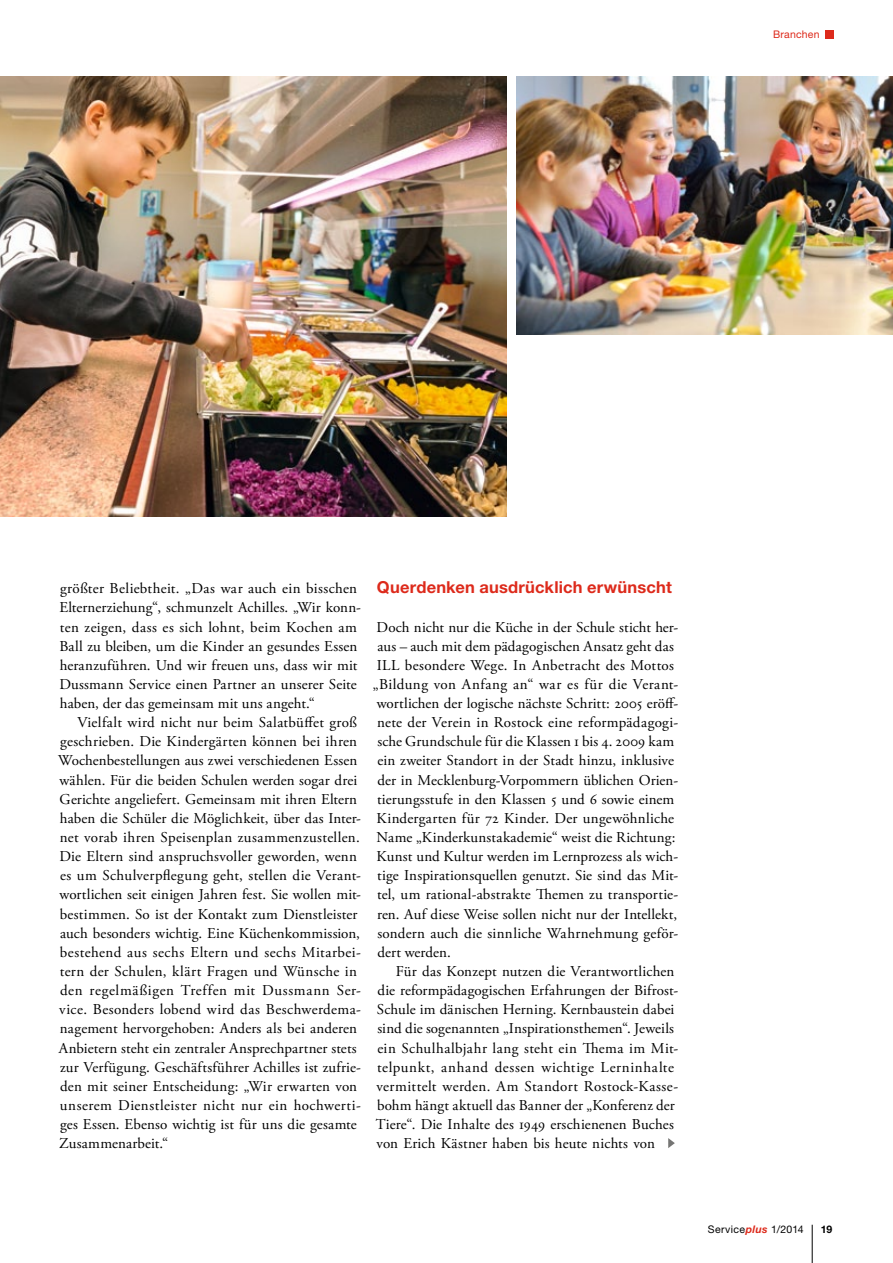
<style>
.page{position:relative;width:893px;height:1263px;background:#fff}
.page>*{position:absolute;margin:0;border:0;box-sizing:border-box;transform-origin:0 0}
._07_Subline_DE{font:700 16.5px "Helvetica Neue LT Pro";letter-spacing:.01em;color:#dd2a1b}
._06_Fließtext_m__E{font:15px/19.2px "Adobe Garamond Pro";letter-spacing:.015em;color:#000}
._08_Fließtext_o__E{font:15px "Adobe Garamond Pro";letter-spacing:.015em;color:#000}
._08_Fließtext_o__E-2{font:15px "Adobe Garamond Pro";letter-spacing:-.005em;color:#000}
._08_Fließtext_o__E-3{font:15px "Adobe Garamond Pro";letter-spacing:.04em;color:#000}
.t1{font:10.5px "Helvetica Neue LT Pro";letter-spacing:.035em;color:#000}
.Rubrik_rechtsbündig{font:10.5px "Helvetica Neue LT Pro";letter-spacing:.02em;color:#dd2a1b}
.t2{font:700 10.5px "Helvetica Neue LT Pro";color:#000}
.s1{font-weight:700;font-style:italic;color:#dd2a1b}
</style>
<div class="page">
<img style="left:0;top:77px;width:507px;height:440px">
<img style="left:517px;top:77px;width:376px;height:258px">
<svg style="left:668px;top:1138px;width:7px;height:10px"></svg>
<hr style="left:812px;top:1225px;width:1px;height:38px;background:#000">
<div style="left:825px;top:30px;width:8px;height:8px;background:#dd2a1b"></div>
<p class="Rubrik_rechtsbündig" style="left:773px;top:28px;width:48px">Branchen</p>
<p class="_06_Fließtext_m__E" style="left:59px;top:579px;width:303px">größter Beliebtheit. „Das war auch ein bisschen Elternerziehung“, schmunzelt Achilles. „Wir konn&shy;ten zeigen, dass es sich lohnt, beim Kochen am Ball zu bleiben, um die Kinder an gesundes Essen heranzuführen. Und wir freuen uns, dass wir mit Dussmann Service einen Partner an unserer Seite haben, der das gemeinsam mit uns angeht.“</p>
<p class="_06_Fließtext_m__E" style="left:58px;top:713px;width:304px;text-indent:19px">Vielfalt wird nicht nur beim Salatbüffet groß geschrieben. Die Kindergärten können bei ihren Wochenbestellungen aus zwei verschiedenen Essen wählen. Für die beiden Schulen werden sogar drei Gerichte angeliefert. Gemeinsam mit ihren Eltern haben die Schüler die Möglichkeit, über das Inter&shy;net vorab ihren Speisenplan zusammenzustellen.<br>Die Eltern sind anspruchsvoller geworden, wenn es um Schulverpflegung geht, stellen die Verant&shy;wortlichen seit einigen Jahren fest. Sie wollen mit&shy;bestimmen. So ist der Kontakt zum Dienstleister auch besonders wichtig. Eine Küchenkommission, bestehend aus sechs Eltern und sechs Mitarbei&shy;tern der Schulen, klärt Fragen und Wünsche in den regelmäßigen Treffen mit Dussmann Ser&shy;vice. Besonders lobend wird das Beschwerdema&shy;nagement hervorgehoben: Anders als bei anderen Anbietern steht ein zentraler Ansprechpartner stets zur Verfügung. Geschäftsführer Achilles ist zufrie&shy;den mit seiner Entscheidung: „Wir erwarten von unserem Dienstleister nicht nur ein hochwerti&shy;ges Essen. Ebenso wichtig ist für uns die gesamte Zusammenarbeit.“</p>
<p class="_07_Subline_DE" style="left:377px;top:577px;width:296px">Querdenken ausdrücklich erwünscht</p>
<p class="_08_Fließtext_o__E" style="left:377px;top:618px;width:303px">Doch nicht nur die Küche in der Schule sticht her-</p>
<p class="_08_Fließtext_o__E" style="left:377px;top:637px;width:298px">aus – auch mit dem pädagogischen Ansatz geht das</p>
<p class="_08_Fließtext_o__E" style="left:377px;top:656px;width:299px">ILL besondere Wege. In Anbetracht des Mottos</p>
<p class="_08_Fließtext_o__E-3" style="left:373px;top:675px;width:307px">„Bildung von Anfang an“ war es für die Verant-</p>
<p class="_08_Fließtext_o__E" style="left:377px;top:694px;width:303px">wortlichen der logische nächste Schritt: 2005 eröff-</p>
<p class="_08_Fließtext_o__E" style="left:377px;top:713px;width:303px">nete der Verein in Rostock eine reformpädagogi-</p>
<p class="_08_Fließtext_o__E" style="left:377px;top:732px;width:298px">sche Grundschule für die Klassen 1 bis 4. 2009 kam</p>
<p class="_08_Fließtext_o__E" style="left:377px;top:752px;width:298px">ein zweiter Standort in der Stadt hinzu, inklusive</p>
<p class="_08_Fließtext_o__E-2" style="left:377px;top:771px;width:302px">der in Mecklenburg-Vorpommern üblichen Orien-</p>
<p class="_08_Fließtext_o__E" style="left:377px;top:790px;width:299px">tierungsstufe in den Klassen 5 und 6 sowie einem</p>
<p class="_08_Fließtext_o__E" style="left:377px;top:809px;width:299px">Kindergarten für 72 Kinder. Der ungewöhnliche</p>
<p class="_08_Fließtext_o__E" style="left:377px;top:828px;width:300px">Name „Kinderkunstakademie“ weist die Richtung:</p>
<p class="_08_Fließtext_o__E" style="left:377px;top:847px;width:303px">Kunst und Kultur werden im Lernprozess als wich-</p>
<p class="_08_Fließtext_o__E" style="left:377px;top:866px;width:303px">tige Inspirationsquellen genutzt. Sie sind das Mit-</p>
<p class="_08_Fließtext_o__E" style="left:377px;top:886px;width:303px">tel, um rational-abstrakte Themen zu transportie-</p>
<p class="_08_Fließtext_o__E" style="left:377px;top:905px;width:302px">ren. Auf diese Weise sollen nicht nur der Intellekt,</p>
<p class="_08_Fließtext_o__E" style="left:377px;top:924px;width:302px">sondern auch die sinnliche Wahrnehmung geför-</p>
<p class="_08_Fließtext_o__E" style="left:377px;top:943px;width:75px">dert werden.</p>
<p class="_06_Fließtext_m__E" style="left:376px;top:962px;width:304px;text-indent:20px">Für das Konzept nutzen die Verantwortlichen die reformpädagogischen Erfahrungen der Bifrost-Schule im dänischen Herning. Kernbaustein dabei sind die sogenannten „Inspirationsthemen“. Jeweils ein Schulhalbjahr lang steht ein Thema im Mit&shy;telpunkt, anhand dessen wichtige Lerninhalte vermittelt werden. Am Standort Rostock-Kasse&shy;bohm hängt aktuell das Banner der „Konferenz der Tiere“. Die Inhalte des 1949 erschienenen Buches von Erich Kästner haben bis heute nichts von</p>
<p class="t1" style="left:708px;top:1223px;width:97px">Service<span class="s1">plus</span> 1/2014</p>
<p class="t2" style="left:821px;top:1223px;width:13px">19</p>
</div>
